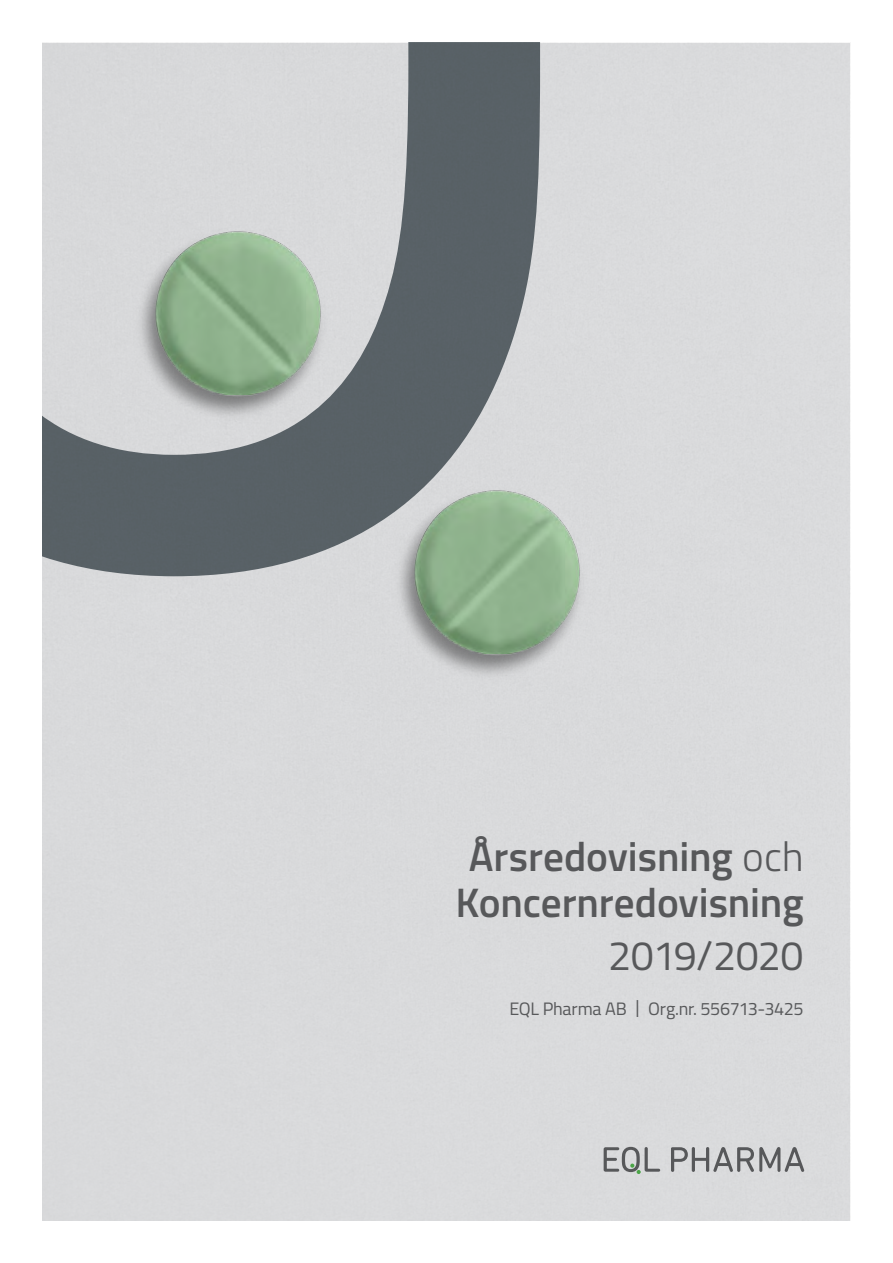
<style>
.page{position:relative;width:893px;height:1263px;background:#fff}
.page>*{position:absolute;margin:0;border:0;box-sizing:border-box;transform-origin:0 0}
.t1{font:600 41.25px/46.5px "Titillium Web";color:#57585a;text-align:center}
.t2{font:41.25px "Titillium Web";letter-spacing:-.015em;color:#57585a}
.t3{font:18px "Titillium Web";letter-spacing:-.015em;color:#57585a}
.s1{font-weight:300}
</style>
<div class="page">
<div style="left:43px;top:43px;width:549px;height:647px;background:#d9dadb"></div>
<svg style="left:43px;top:43px;width:497px;height:533px"></svg>
<img style="left:122px;top:211px;width:228px;height:216px">
<img style="left:381px;top:469px;width:228px;height:216px">
<div style="left:579px;top:1122px;width:250px;height:74px;background:#dadbdc"></div>
<svg style="left:604px;top:1147px;width:56px;height:27px"></svg>
<svg style="left:671px;top:1147px;width:133px;height:25px"></svg>
<p class="t1" style="left:455px;top:831px;width:350px">Årsredovisning <span class="s1">och<br></span>Koncernredovisning</p>
<p class="t2" style="left:608px;top:925px;width:197px">2019/2020</p>
<p class="t3" style="left:509px;top:995px;width:296px">EQL Pharma AB | Org.nr. 556713-3425</p>
</div>
